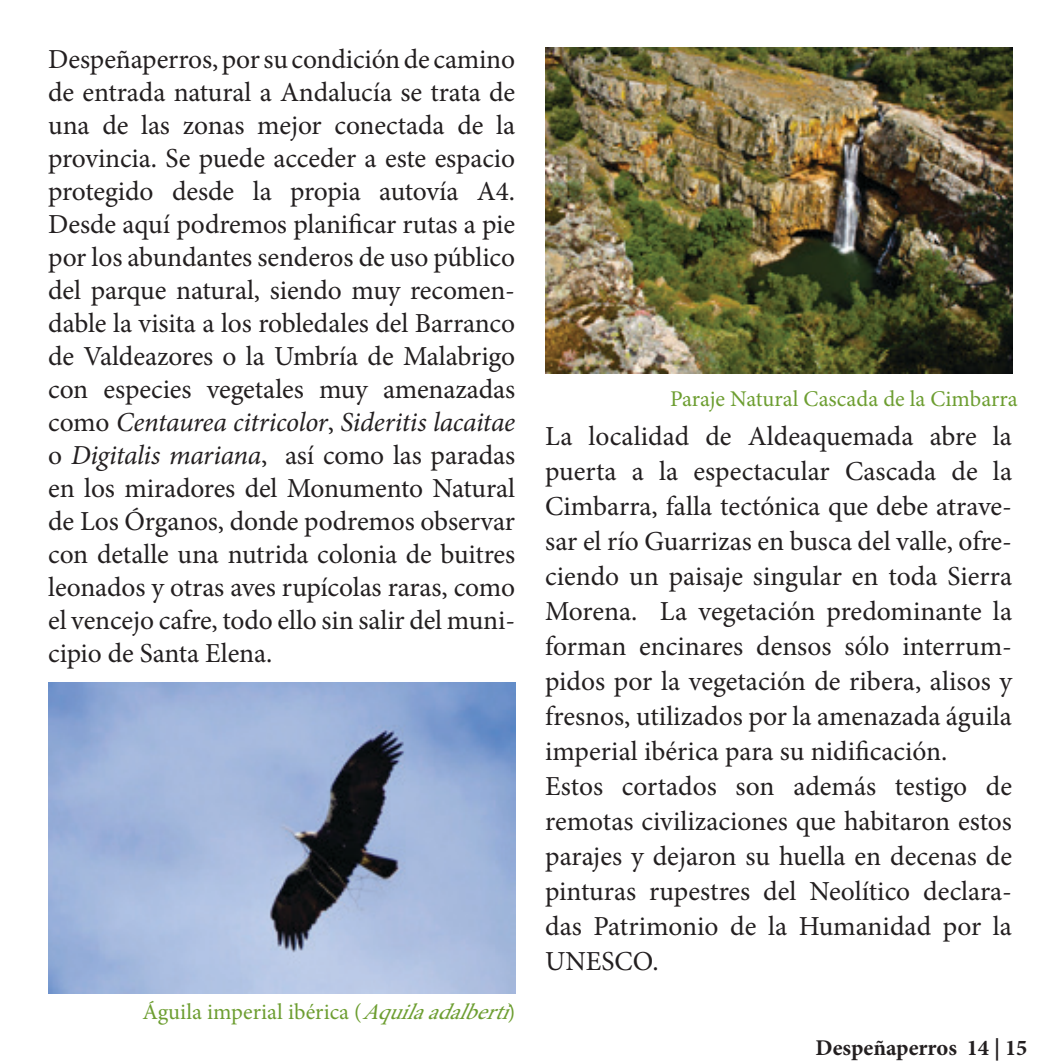
<style>
.page{position:relative;width:1063px;height:1063px;background:#fff}
.page>*{position:absolute;margin:0;border:0;box-sizing:border-box;transform-origin:0 0}
.t1{font:27.5px/33px "Minion Pro";color:#231f20;text-align:justify}
.t2{font:22.5px "Minion Pro";color:#6d9e31}
.t3{font:700 22.5px "Minion Pro";color:#231f20}
.s1{font-style:italic}
</style>
<div class="page">
<img style="left:48px;top:683px;width:467px;height:310px">
<img style="left:545px;top:47px;width:467px;height:326px">
<p class="t1" style="left:48px;top:43px;width:468px">Despeñaperros, por su condición de camino de entrada natural a Andalucía se trata de una de las zonas mejor conectada de la provincia. Se puede acceder a este espacio protegido desde la propia autovía A4.<br>Desde aquí podremos planificar rutas a pie por los abundantes senderos de uso público del parque natural, siendo muy recomen&shy;dable la visita a los robledales del Barranco de Valdeazores o la Umbría de Malabrigo con especies vegetales muy amenazadas como <span class="s1">Centaurea citricolor</span>, <span class="s1">Sideritis lacaitae </span>o <span class="s1">Digitalis mariana</span>, así como las paradas en los miradores del Monumento Natural de Los Órganos, donde podremos observar con detalle una nutrida colonia de buitres leonados y otras aves rupícolas raras, como el vencejo cafre, todo ello sin salir del muni&shy;cipio de Santa Elena.</p>
<p class="t2" style="left:143px;top:997px;width:380px">Águila imperial ibérica (<span class="s1">Aquilaadalberti</span>)</p>
<p class="t2" style="left:670px;top:384px;width:349px">Paraje Natural Cascada de la Cimbarra</p>
<p class="t1" style="left:545px;top:419px;width:468px;line-height:35px;text-align:left">La localidad de Aldeaquemada abre la puerta a la espectacular Cascada de la Cimbarra, falla tectónica que debe atrave&shy;sar el río Guarrizas en busca del valle, ofre&shy;ciendo un paisaje singular en toda Sierra Morena. La vegetación predominante la forman encinares densos sólo interrum&shy;pidos por la vegetación de ribera, alisos y fresnos, utilizados por la amenazada águila imperial ibérica para su nidificación.<br>Estos cortados son además testigo de remotas civilizaciones que habitaron estos parajes y dejaron su huella en decenas de pinturas rupestres del Neolítico declara&shy;das Patrimonio de la Humanidad por la UNESCO.</p>
<p class="t3" style="left:816px;top:1032px;width:214px">Despeñaperros 14 | 15</p>
</div>
